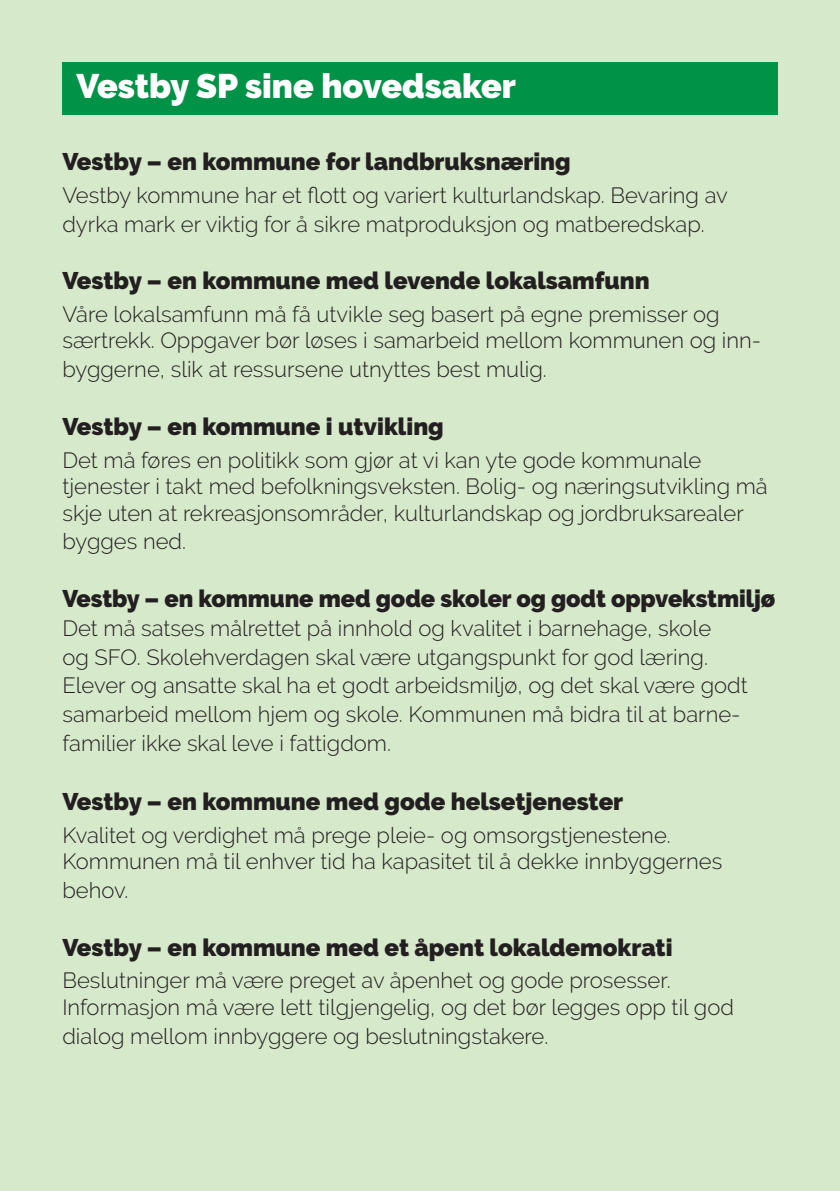
<style>
.page{position:relative;width:840px;height:1191px;background:#fff}
.page>*{position:absolute;margin:0;border:0;box-sizing:border-box;transform-origin:0 0}
.t1{font:900 34px "Raleway";color:#fff}
.t2{font:900 24px "Raleway";color:#231f20}
.t3{font:300 22px/28.8px "Raleway";color:#231f20}
</style>
<div class="page">
<div style="left:0;top:0;width:839px;height:1191px;background:#d6e9ca"></div>
<div style="left:62px;top:62px;width:715px;height:53px;background:#009246"></div>
<h1 class="t1" style="left:77px;top:67px;width:440px">Vestby SP sine hovedsaker</h1>
<p class="t2" style="left:62px;top:148px;width:509px">Vestby – en kommune for landbruksnæring</p>
<p class="t3" style="left:62px;top:181px;width:666px">Vestby kommune har et flott og variert kulturlandskap. Bevaring av dyrka mark er viktig for å sikre matproduksjon og matberedskap.</p>
<p class="t2" style="left:62px;top:267px;width:588px">Vestby – en kommune med levende lokalsamfunn</p>
<p class="t3" style="left:62px;top:301px;width:699px;line-height:26.4px">Våre lokalsamfunn må få utvikle seg basert på egne premisser og særtrekk. Oppgaver bør løses i samarbeid mellom kommunen og inn-</p>
<p class="t3" style="left:62px;top:355px;width:485px">byggerne, slik at ressursene utnyttes best mulig.</p>
<p class="t2" style="left:62px;top:412px;width:382px">Vestby – en kommune i utvikling</p>
<p class="t3" style="left:62px;top:447px;width:706px;line-height:26.4px">Det må føres en politikk som gjør at vi kan yte gode kommunale tjenester i takt med befolkningsveksten. Bolig- og næringsutvikling må skje uten at rekreasjonsområder, kulturlandskap og jordbruksarealer</p>
<p class="t3" style="left:62px;top:527px;width:125px">bygges ned.</p>
<p class="t2" style="left:62px;top:584px;width:714px">Vestby – en kommune med gode skoler og godt oppvekstmiljø</p>
<p class="t3" style="left:62px;top:613px;width:686px">Det må satses målrettet på innhold og kvalitet i barnehage, skole<br>og SFO. Skolehverdagen skal være utgangspunkt for god læring.<br>Elever og ansatte skal ha et godt arbeidsmiljø, og det skal være godt samarbeid mellom hjem og skole. Kommunen må bidra til at barne&shy;familier ikke skal leve i fattigdom.</p>
<p class="t2" style="left:62px;top:787px;width:562px">Vestby – en kommune med gode helsetjenester</p>
<p class="t3" style="left:62px;top:821px;width:661px;line-height:26.4px">Kvalitet og verdighet må prege pleie- og omsorgstjenestene.<br>Kommunen må til enhver tid ha kapasitet til å dekke innbyggernes</p>
<p class="t3" style="left:62px;top:875px;width:68px">behov.</p>
<p class="t2" style="left:62px;top:933px;width:611px">Vestby – en kommune med et åpent lokaldemokrati</p>
<p class="t3" style="left:62px;top:967px;width:672px;line-height:26.4px">Beslutninger må være preget av åpenhet og gode prosesser.<br>Informasjon må være lett tilgjengelig, og det bør legges opp til god</p>
<p class="t3" style="left:62px;top:1021px;width:487px">dialog mellom innbyggere og beslutningstakere.</p>
</div>
